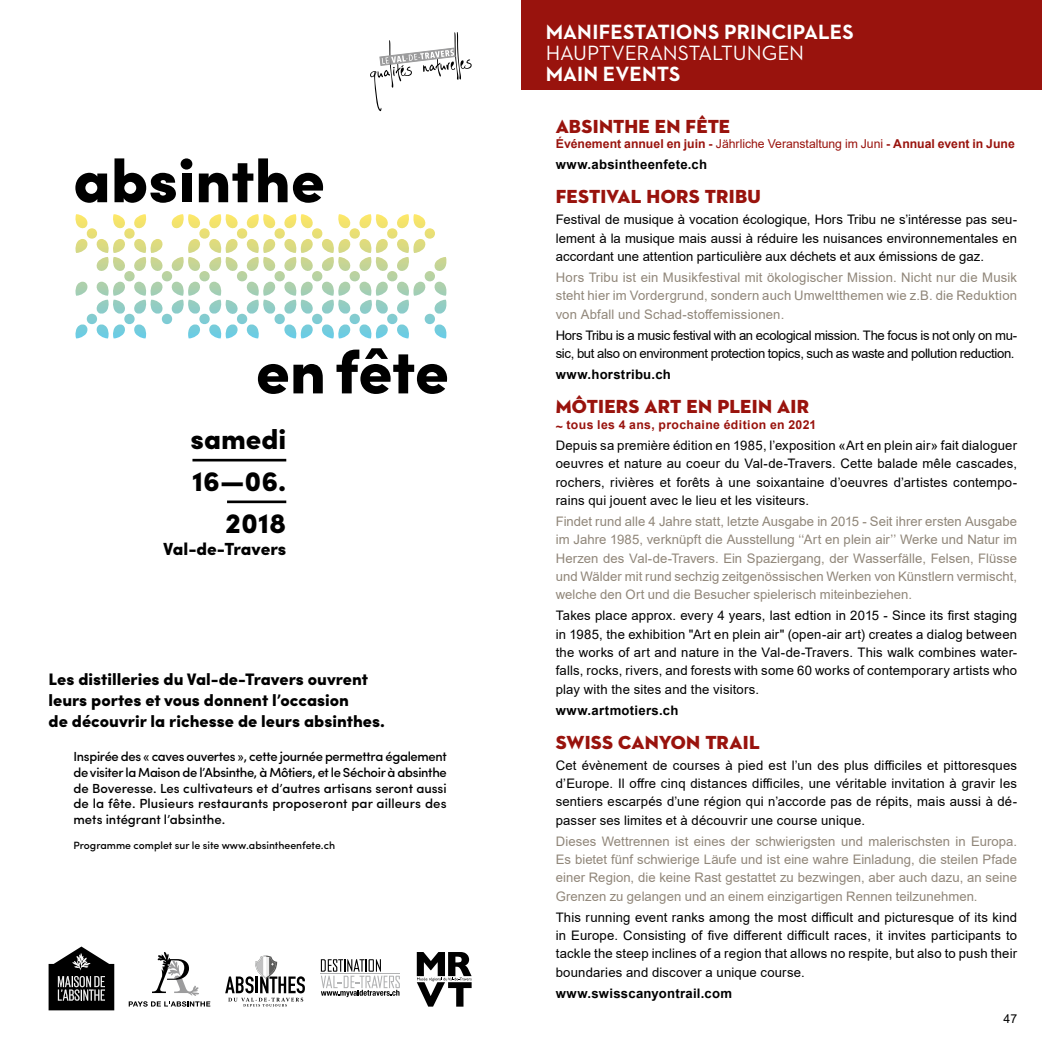
<style>
.page{position:relative;width:1042px;height:1042px;background:#fff}
.page>*{position:absolute;margin:0;border:0;box-sizing:border-box;transform-origin:0 0}
.t1{font:900 28px/42.2px "Sofia Pro";color:#000;text-align:right}
.t2{font:700 21px "Neutraface 2 Text";color:#fff}
.t3{font:21px "Neutraface 2 Text";letter-spacing:-.01em;color:#fff}
.t4{font:19.25px "Neutraface 2 Display Titling";letter-spacing:.01em;color:#99130d}
.t5{font:900 17.5px "Sofia Pro";letter-spacing:-.005em;color:#000}
.t6{font:900 16.62px/21px "Sofia Pro";color:#000}
.t7{font:13.12px/18.4px "Arial";letter-spacing:.005em;color:#000;text-align:justify}
.t8{font:13.12px/18.4px "Arial";letter-spacing:.005em;color:#908679;text-align:justify}
.t9{font:500 13.12px/15.8px "Sofia Pro";letter-spacing:.005em;color:#000;text-align:justify}
.t10{font:13.12px/18.4px "Arial";letter-spacing:-.025em;color:#000}
.t11{font:700 13.12px "Arial";letter-spacing:.02em;color:#000}
.t12{font:700 12.25px "Arial";letter-spacing:.005em;color:#99130d}
.t13{font:700 12.25px "Arial";letter-spacing:.03em;color:#99130d}
.t14{font:12.25px "Arial";color:#000}
.t15{font:500 10.5px "Sofia Pro";color:#000}
.s1{font-weight:400}
</style>
<div class="page">
<div style="left:521px;top:0;width:521px;height:89px;background:#99130d"></div>
<hr style="left:192px;top:459px;width:94px;height:2px;background:#000">
<hr style="left:227px;top:500px;width:59px;height:3px;background:#000">
<svg style="left:75px;top:173px;width:32px;height:30px"></svg>
<svg style="left:114px;top:158px;width:62px;height:45px"></svg>
<div style="left:182px;top:173px;width:9px;height:29px;background:#000"></div>
<div style="left:181px;top:158px;width:11px;height:12px;background:#000;border-radius:50%"></div>
<svg style="left:199px;top:158px;width:88px;height:44px"></svg>
<svg style="left:258px;top:364px;width:65px;height:30px"></svg>
<svg style="left:293px;top:173px;width:30px;height:30px"></svg>
<svg style="left:336px;top:348px;width:111px;height:46px"></svg>
<svg style="left:75px;top:214px;width:371px;height:124px"></svg>
<svg style="left:370px;top:32px;width:102px;height:79px"></svg>
<svg style="left:49px;top:946px;width:65px;height:64px"></svg>
<svg style="left:417px;top:952px;width:55px;height:54px"></svg>
<svg style="left:129px;top:952px;width:81px;height:54px"></svg>
<svg style="left:321px;top:959px;width:79px;height:38px"></svg>
<hr style="left:321px;top:973px;width:79px;height:1px;background:#b1b2b3">
<svg style="left:225px;top:955px;width:80px;height:52px"></svg>
<h1 class="t1" style="left:190px;top:416px;width:97px">samedi<br>16—06.<br>2018</h1>
<h3 class="t5" style="left:163px;top:535px;width:124px">Val-de-Travers</h3>
<p class="t6" style="left:49px;top:668px;width:338px">Les distilleries du Val-de-Travers ouvrent leurs portes et vous donnent l’occasion<br>de découvrir la richesse de leurs absinthes.</p>
<p class="t9" style="left:73px;top:747px;width:375px">Inspirée des « caves ouvertes », cette journée permettra également de visiter la Maison de l’Absinthe, à Môtiers, et le Séchoir à absinthe de Boveresse. Les cultivateurs et d’autres artisans seront aussi de la fête. Plusieurs restaurants proposeront par ailleurs des mets intégrant l’absinthe.</p>
<p class="t15" style="left:73px;top:837px;width:263px">Programme complet sur le site www.absintheenfete.ch</p>
<h2 class="t2" style="left:546px;top:18px;width:309px">MANIFESTATIONS PRINCIPALES</h2>
<h2 class="t3" style="left:546px;top:40px;width:260px">HAUPTVERANSTALTUNGEN</h2>
<h2 class="t2" style="left:546px;top:60px;width:136px">MAIN EVENTS</h2>
<h3 class="t4" style="left:556px;top:114px;width:176px">ABSINTHE EN FÊTE</h3>
<p class="t12" style="left:556px;top:135px;width:460px">Événement annuel en juin - <span class="s1">Jährliche Veranstaltung im Juni</span> - Annual event in June</p>
<p class="t11" style="left:556px;top:155px;width:153px">www.absintheenfete.ch</p>
<h3 class="t4" style="left:556px;top:185px;width:207px">FESTIVAL HORS TRIBU</h3>
<p class="t7" style="left:556px;top:210px;width:463px">Festival de musique à vocation écologique, Hors Tribu ne s’intéresse pas seu&shy;lement à la musique mais aussi à réduire les nuisances environnementales en accordant une attention particulière aux déchets et aux émissions de gaz.</p>
<p class="t8" style="left:556px;top:268px;width:463px">Hors Tribu ist ein Musikfestival mit ökologischer Mission. Nicht nur die Musik steht hier im Vordergrund, sondern auch Umweltthemen wie z.B. die Reduktion von Abfall und Schad-stoffemissionen.</p>
<p class="t10" style="left:556px;top:326px;width:463px">Hors Tribu is a music festival with an ecological mission. The focus is not only on mu&shy;sic, but also on environment protection topics, such as waste and pollution reduction.</p>
<p class="t11" style="left:556px;top:365px;width:117px">www.horstribu.ch</p>
<h3 class="t4" style="left:556px;top:394px;width:255px">MÔTIERS ART EN PLEIN AIR</h3>
<p class="t13" style="left:556px;top:416px;width:262px">~ tous les 4 ans, prochaine édition en 2021</p>
<p class="t7" style="left:556px;top:436px;width:463px">Depuis sa première édition en 1985, l’exposition «Art en plein air» fait dialoguer oeuvres et nature au coeur du Val-de-Travers. Cette balade mêle cascades, rochers, rivières et forêts à une soixantaine d’oeuvres d’artistes contempo&shy;rains qui jouent avec le lieu et les visiteurs.</p>
<p class="t8" style="left:556px;top:512px;width:463px">Findet rund alle 4 Jahre statt, letzte Ausgabe in 2015 - Seit ihrer ersten Ausgabe im Jahre 1985, verknüpft die Ausstellung ‘‘Art en plein air’’ Werke und Natur im Herzen des Val-de-Travers. Ein Spaziergang, der Wasserfälle, Felsen, Flüsse und Wälder mit rund sechzig zeitgenössischen Werken von Künstlern vermischt, welche den Ort und die Besucher spielerisch miteinbeziehen.</p>
<p class="t7" style="left:556px;top:606px;width:463px">Takes place approx. every 4 years, last edtion in 2015 - Since its first staging in 1985, the exhibition "Art en plein air" (open-air art) creates a dialog between the works of art and nature in the Val-de-Travers. This walk combines water&shy;falls, rocks, rivers, and forests with some 60 works of contemporary artists who play with the sites and the visitors.</p>
<p class="t11" style="left:556px;top:700px;width:124px">www.artmotiers.ch</p>
<h3 class="t4" style="left:556px;top:730px;width:205px">SWISS CANYON TRAIL</h3>
<p class="t7" style="left:556px;top:756px;width:463px">Cet évènement de courses à pied est l’un des plus difficiles et pittoresques d’Europe. Il offre cinq distances difficiles, une véritable invitation à gravir les sentiers escarpés d’une région qui n’accorde pas de répits, mais aussi à dé&shy;passer ses limites et à découvrir une course unique.</p>
<p class="t8" style="left:556px;top:832px;width:463px">Dieses Wettrennen ist eines der schwierigsten und malerischsten in Europa.<br>Es bietet fünf schwierige Läufe und ist eine wahre Einladung, die steilen Pfade einer Region, die keine Rast gestattet zu bezwingen, aber auch dazu, an seine Grenzen zu gelangen und an einem einzigartigen Rennen teilzunehmen.</p>
<p class="t7" style="left:556px;top:908px;width:463px">This running event ranks among the most difficult and picturesque of its kind in Europe. Consisting of five different difficult races, it invites participants to tackle the steep inclines of a region that allows no respite, but also to push their boundaries and discover a unique course.</p>
<p class="t11" style="left:556px;top:984px;width:178px">www.swisscanyontrail.com</p>
<p class="t14" style="left:1003px;top:1010px;width:15px">47</p>
</div>
